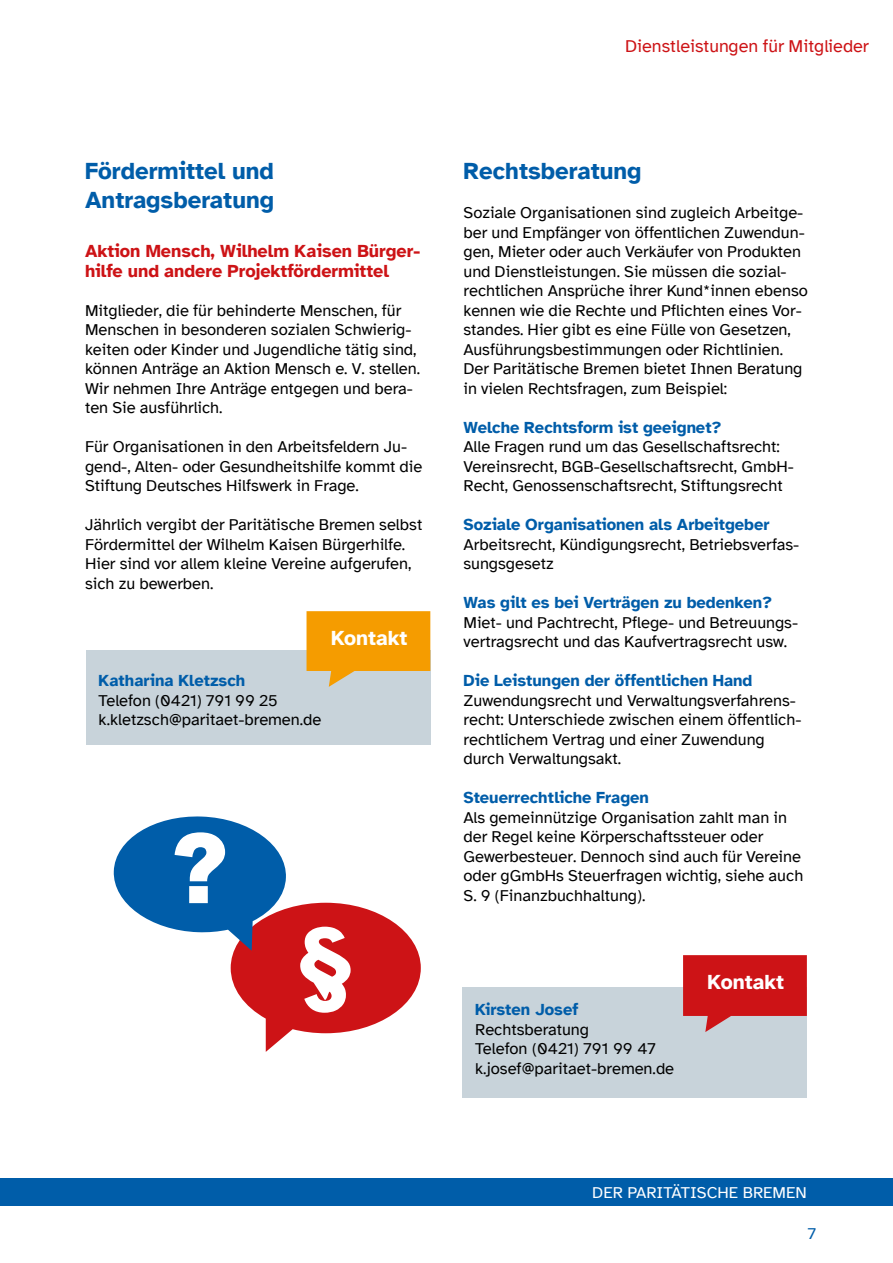
<style>
.page{position:relative;width:893px;height:1263px;background:#fff}
.page>*{position:absolute;margin:0;border:0;box-sizing:border-box;transform-origin:0 0}
.t1{font:700 24px/28.5px "Atkinson Hyperlegible";color:#005da9}
.t2{font:700 21px "Atkinson Hyperlegible";color:#fff}
.t3{font:700 18px/19.5px "Atkinson Hyperlegible";color:#cd1316}
.t4{font:18px "Atkinson Hyperlegible";color:#cd1316}
.t5{font:16.5px/19.5px "Atkinson Hyperlegible";color:#000}
.t6{font:700 16.5px "Atkinson Hyperlegible";color:#005da9}
.t7{font:16.5px "Atkinson Hyperlegible";color:#fff}
.t8{font:16.5px "Atkinson Hyperlegible";color:#005da9}
</style>
<div class="page">
<div style="left:0;top:1178px;width:893px;height:27px;background:#005da9"></div>
<div style="left:462px;top:987px;width:345px;height:111px;background:#c8d3da"></div>
<svg style="left:683px;top:955px;width:124px;height:77px"></svg>
<div style="left:86px;top:651px;width:344px;height:94px;background:#c8d3da"></div>
<svg style="left:307px;top:611px;width:123px;height:76px"></svg>
<svg style="left:113px;top:816px;width:308px;height:236px"></svg>
<p class="t4" style="left:625px;top:36px;width:245px">Dienstleistungen für Mitglieder</p>
<h1 class="t1" style="left:85px;top:157px;width:191px">Fördermittel und<br>Antragsberatung</h1>
<p class="t3" style="left:85px;top:241px;width:337px">Aktion Mensch, Wilhelm Kaisen Bürger&shy;hilfe und andere Projektfördermittel</p>
<p class="t5" style="left:85px;top:301px;width:337px">Mitglieder, die für behinderte Menschen, für Menschen in besonderen sozialen Schwierig&shy;keiten oder Kinder und Jugendliche tätig sind, können Anträge an Aktion Mensch e. V. stellen.<br>Wir nehmen Ihre Anträge entgegen und bera&shy;ten Sie ausführlich.</p>
<p class="t5" style="left:85px;top:437px;width:339px">Für Organisationen in den Arbeitsfeldern Ju&shy;gend-, Alten- oder Gesundheitshilfe kommt die<br>Stiftung Deutsches Hilfswerk in Frage.</p>
<p class="t5" style="left:85px;top:515px;width:339px">Jährlich vergibt der Paritätische Bremen selbst Fördermittel der Wilhelm Kaisen Bürgerhilfe.<br>Hier sind vor allem kleine Vereine aufgerufen, sich zu bewerben.</p>
<p class="t2" style="left:331px;top:626px;width:78px">Kontakt</p>
<p class="t6" style="left:99px;top:671px;width:148px">Katharina Kletzsch</p>
<p class="t5" style="left:99px;top:691px;width:224px">Telefon (0421) 791 99 25 k.kletzsch@paritaet-bremen.de</p>
<h1 class="t1" style="left:463px;top:157px;width:180px">Rechtsberatung</h1>
<p class="t5" style="left:463px;top:203px;width:346px">Soziale Organisationen sind zugleich Arbeitge&shy;ber und Empfänger von öffentlichen Zuwendun&shy;gen, Mieter oder auch Verkäufer von Produkten und Dienstleistungen. Sie müssen die sozial&shy;rechtlichen Ansprüche ihrer Kund*innen ebenso kennen wie die Rechte und Pflichten eines Vor&shy;standes. Hier gibt es eine Fülle von Gesetzen, Ausführungsbestimmungen oder Richtlinien.<br>Der Paritätische Bremen bietet Ihnen Beratung in vielen Rechtsfragen, zum Beispiel:</p>
<p class="t6" style="left:463px;top:417px;width:260px">Welche Rechtsform ist geeignet?</p>
<p class="t5" style="left:463px;top:437px;width:332px">Alle Fragen rund um das Gesellschaftsrecht:<br>Vereinsrecht, BGB-Gesellschaftsrecht, GmbH-<br>Recht, Genossenschaftsrecht, Stiftungsrecht</p>
<p class="t6" style="left:463px;top:515px;width:308px">Soziale Organisationen als Arbeitgeber</p>
<p class="t5" style="left:463px;top:535px;width:337px">Arbeitsrecht, Kündigungsrecht, Betriebsverfas&shy;sungsgesetz</p>
<p class="t6" style="left:463px;top:593px;width:310px">Was gilt es bei Verträgen zu bedenken?</p>
<p class="t5" style="left:463px;top:613px;width:336px">Miet- und Pachtrecht, Pflege- und Betreuungs&shy;vertragsrecht und das Kaufvertragsrecht usw.</p>
<p class="t6" style="left:463px;top:671px;width:290px">Die Leistungen der öffentlichen Hand</p>
<p class="t5" style="left:463px;top:691px;width:340px">Zuwendungsrecht und Verwaltungsverfahrens&shy;recht: Unterschiede zwischen einem öffentlich&shy;rechtlichem Vertrag und einer Zuwendung durch Verwaltungsakt.</p>
<p class="t6" style="left:463px;top:788px;width:187px">Steuerrechtliche Fragen</p>
<p class="t5" style="left:463px;top:808px;width:341px">Als gemeinnützige Organisation zahlt man in der Regel keine Körperschaftssteuer oder Gewerbesteuer. Dennoch sind auch für Vereine oder gGmbHs Steuerfragen wichtig, siehe auch S. 9 (Finanzbuchhaltung).</p>
<p class="t6" style="left:475px;top:1000px;width:105px">Kirsten Josef</p>
<p class="t5" style="left:475px;top:1020px;width:201px">Rechtsberatung<br>Telefon (0421) 791 99 47 k.josef@paritaet-bremen.de</p>
<p class="t2" style="left:708px;top:970px;width:78px">Kontakt</p>
<p class="t7" style="left:592px;top:1183px;width:216px">DER PARITÄTISCHE BREMEN</p>
<p class="t8" style="left:808px;top:1224px;width:10px">7</p>
</div>
